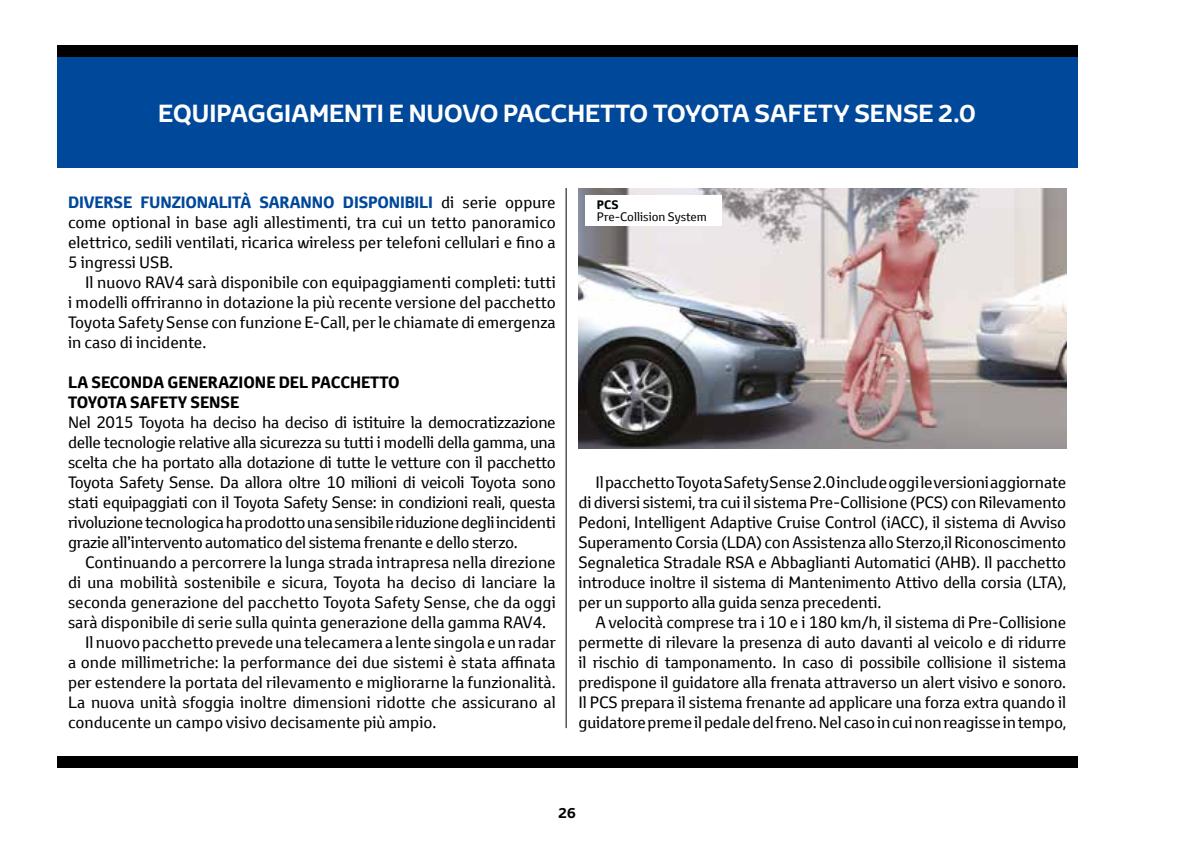
<style>
.page{position:relative;width:1191px;height:842px;background:#fff}
.page>*{position:absolute;margin:0;border:0;box-sizing:border-box;transform-origin:0 0}
.t1{font:700 24px "Toyota Display";color:#fff}
.t2{font:16px/20px "Toyota Text";color:#000;text-align:justify}
.t3{font:700 16px/20px "Toyota Text";color:#000}
.t4{font:700 14px "Toyota Display";color:#000}
.t5{font:12px "Toyota Text";color:#000}
.t6{font:700 12px "Toyota Text";color:#000}
.s1{font-weight:700;color:#00489a}
</style>
<div class="page">
<div style="left:57px;top:57px;width:1020px;height:111px;background:#00489a"></div>
<hr style="left:565px;top:188px;width:1px;height:540px;background:#000">
<div style="left:57px;top:757px;width:1020px;height:11px;background:#000"></div>
<div style="left:57px;top:45px;width:1020px;height:12px;background:#000"></div>
<img style="left:578px;top:188px;width:488px;height:260px">
<div style="left:585px;top:195px;width:136px;height:31px;background:#fff"></div>
<h1 class="t1" style="left:158px;top:97px;width:819px">EQUIPAGGIAMENTI E NUOVO PACCHETTO TOYOTA SAFETY SENSE 2.0</h1>
<p class="t2" style="left:68px;top:192px;width:489px"><span class="s1">DIVERSE FUNZIONALITÀ SARANNO DISPONIBILI</span> di serie oppure come optional in base agli allestimenti, tra cui un tetto panoramico elettrico, sedili ventilati, ricarica wireless per telefoni cellulari e fino a 5 ingressi USB.</p>
<p class="t2" style="left:68px;top:272px;width:489px;text-indent:17px">Il nuovo RAV4 sarà disponibile con equipaggiamenti completi: tutti i modelli offriranno in dotazione la più recente versione del pacchetto Toyota Safety Sense con funzione E-Call, per le chiamate di emergenza in caso di incidente.</p>
<p class="t3" style="left:68px;top:372px;width:333px">LA SECONDA GENERAZIONE DEL PACCHETTO<br>TOYOTA SAFETY SENSE</p>
<p class="t2" style="left:68px;top:412px;width:489px">Nel 2015 Toyota ha deciso ha deciso di istituire la democratizzazione delle tecnologie relative alla sicurezza su tutti i modelli della gamma, una scelta che ha portato alla dotazione di tutte le vetture con il pacchetto Toyota Safety Sense. Da allora oltre 10 milioni di veicoli Toyota sono stati equipaggiati con il Toyota Safety Sense: in condizioni reali, questa rivoluzione tecnologica ha prodotto una sensibile riduzione degli incidenti grazie all’intervento automatico del sistema frenante e dello sterzo.</p>
<p class="t2" style="left:85px;top:552px;width:472px">Continuando a percorrere la lunga strada intrapresa nella direzione</p>
<p class="t2" style="left:68px;top:572px;width:489px">di una mobilità sostenibile e sicura, Toyota ha deciso di lanciare la</p>
<p class="t2" style="left:68px;top:592px;width:489px">seconda generazione del pacchetto Toyota Safety Sense, che da oggi</p>
<p class="t2" style="left:68px;top:612px;width:480px">sarà disponibile di serie sulla quinta generazione della gamma RAV4.</p>
<p class="t2" style="left:85px;top:632px;width:472px">Il nuovo pacchetto prevede una telecamera a lente singola e un radar</p>
<p class="t2" style="left:68px;top:652px;width:489px">a onde millimetriche: la performance dei due sistemi è stata affinata</p>
<p class="t2" style="left:68px;top:672px;width:489px">per estendere la portata del rilevamento e migliorarne la funzionalità.</p>
<p class="t2" style="left:68px;top:692px;width:489px">La nuova unità sfoggia inoltre dimensioni ridotte che assicurano al</p>
<p class="t2" style="left:68px;top:712px;width:370px">conducente un campo visivo decisamente più ampio.</p>
<p class="t6" style="left:597px;top:197px;width:23px">PCS</p>
<p class="t5" style="left:597px;top:209px;width:112px">Pre-Collision System</p>
<p class="t2" style="left:578px;top:472px;width:489px;text-indent:17px">Il pacchetto Toyota Safety Sense 2.0 include oggi le versioni aggiornate di diversi sistemi, tra cui il sistema Pre-Collisione (PCS) con Rilevamento Pedoni, Intelligent Adaptive Cruise Control (iACC), il sistema di Avviso Superamento Corsia (LDA) con Assistenza allo Sterzo,il Riconoscimento Segnaletica Stradale RSA e Abbaglianti Automatici (AHB). Il pacchetto introduce inoltre il sistema di Mantenimento Attivo della corsia (LTA), per un supporto alla guida senza precedenti.</p>
<p class="t2" style="left:578px;top:612px;width:489px;text-indent:17px">A velocità comprese tra i 10 e i 180 km/h, il sistema di Pre-Collisione permette di rilevare la presenza di auto davanti al veicolo e di ridurre il rischio di tamponamento. In caso di possibile collisione il sistema predispone il guidatore alla frenata attraverso un alert visivo e sonoro.<br>Il PCS prepara il sistema frenante ad applicare una forza extra quando il guidatore preme il pedale del freno. Nel caso in cui non reagisse in tempo,</p>
<p class="t4" style="left:558px;top:803px;width:19px">26</p>
</div>
